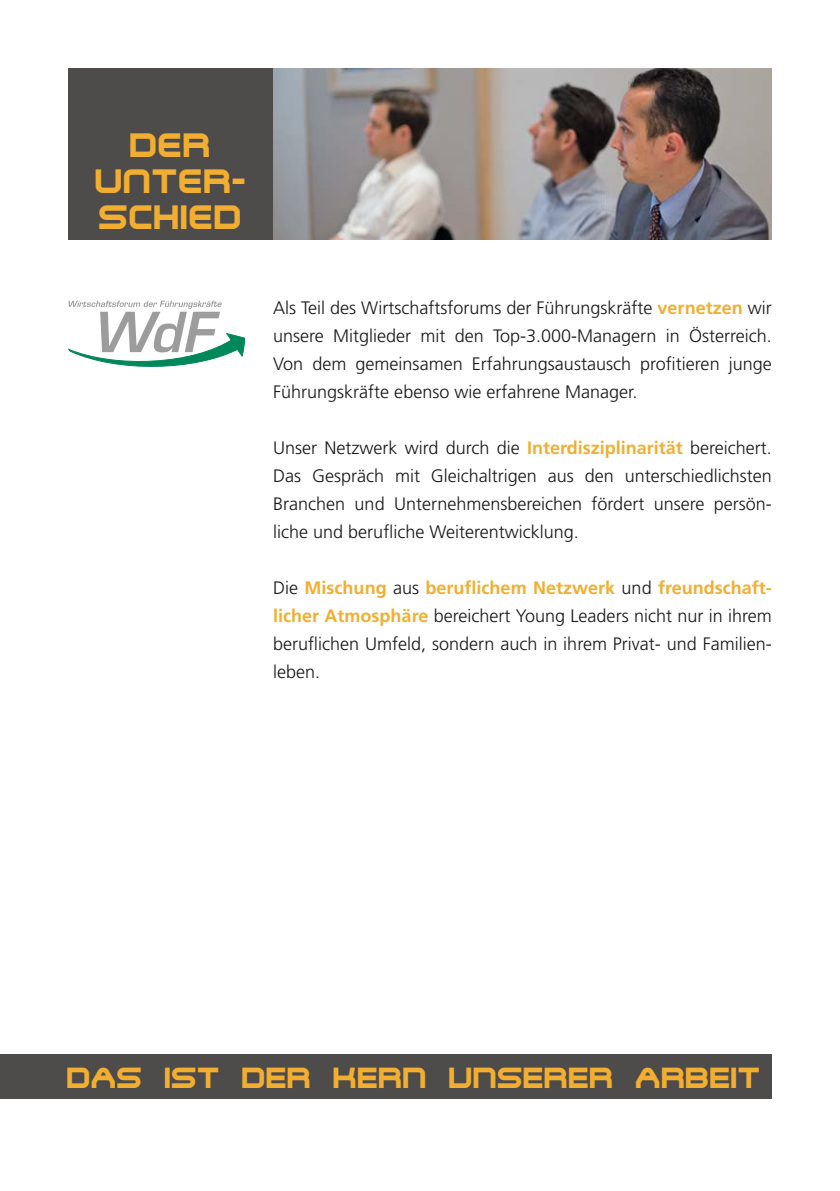
<style>
.page{position:relative;width:840px;height:1191px;background:#fff}
.page>*{position:absolute;margin:0;border:0;box-sizing:border-box;transform-origin:0 0}
.t1{font:36px/36px "Terminator Two";letter-spacing:.04em;color:#f2ae31;text-align:center}
.t2{font:31px "Terminator Two";letter-spacing:.03em;color:#f2ae31}
.t3{font:300 18px/28px "Frutiger LT Std";color:#181716;text-align:justify}
.s1{font-weight:700;color:#f2ae31}
</style>
<div class="page">
<div style="left:68px;top:68px;width:205px;height:171px;background:#4e4b4b"></div>
<img style="left:273px;top:68px;width:498px;height:171px">
<svg style="left:69px;top:301px;width:176px;height:65px"></svg>
<div style="left:0;top:1054px;width:771px;height:45px;background:#4e4b4b"></div>
<h1 class="t1" style="left:96px;top:127px;width:151px">DER<br>UNTER-<br>SCHIED</h1>
<p class="t3" style="left:273px;top:294px;width:500px">Als Teil des Wirtschaftsforums der Führungskräfte <span class="s1">vernetzen</span> wir unsere Mitglieder mit den Top-3.000-Managern in Österreich.<br>Von dem gemeinsamen Erfahrungsaustausch profitieren junge Führungskräfte ebenso wie erfahrene Manager.</p>
<p class="t3" style="left:273px;top:434px;width:500px">Unser Netzwerk wird durch die <span class="s1">Interdisziplinarität</span> bereichert.<br>Das Gespräch mit Gleichaltrigen aus den unterschiedlichsten Branchen und Unternehmensbereichen fördert unsere persön&shy;liche und berufliche Weiterentwicklung.</p>
<p class="t3" style="left:273px;top:574px;width:500px">Die <span class="s1">Mischung</span> aus <span class="s1">beruflichem Netzwerk</span> und <span class="s1">freundschaft&shy;licher Atmosphäre</span> bereichert Young Leaders nicht nur in ihrem beruflichen Umfeld, sondern auch in ihrem Privat- und Familien&shy;leben.</p>
<h2 class="t2" style="left:67px;top:1061px;width:694px">DAS IST DER KERN UNSERER ARBEIT</h2>
</div>
